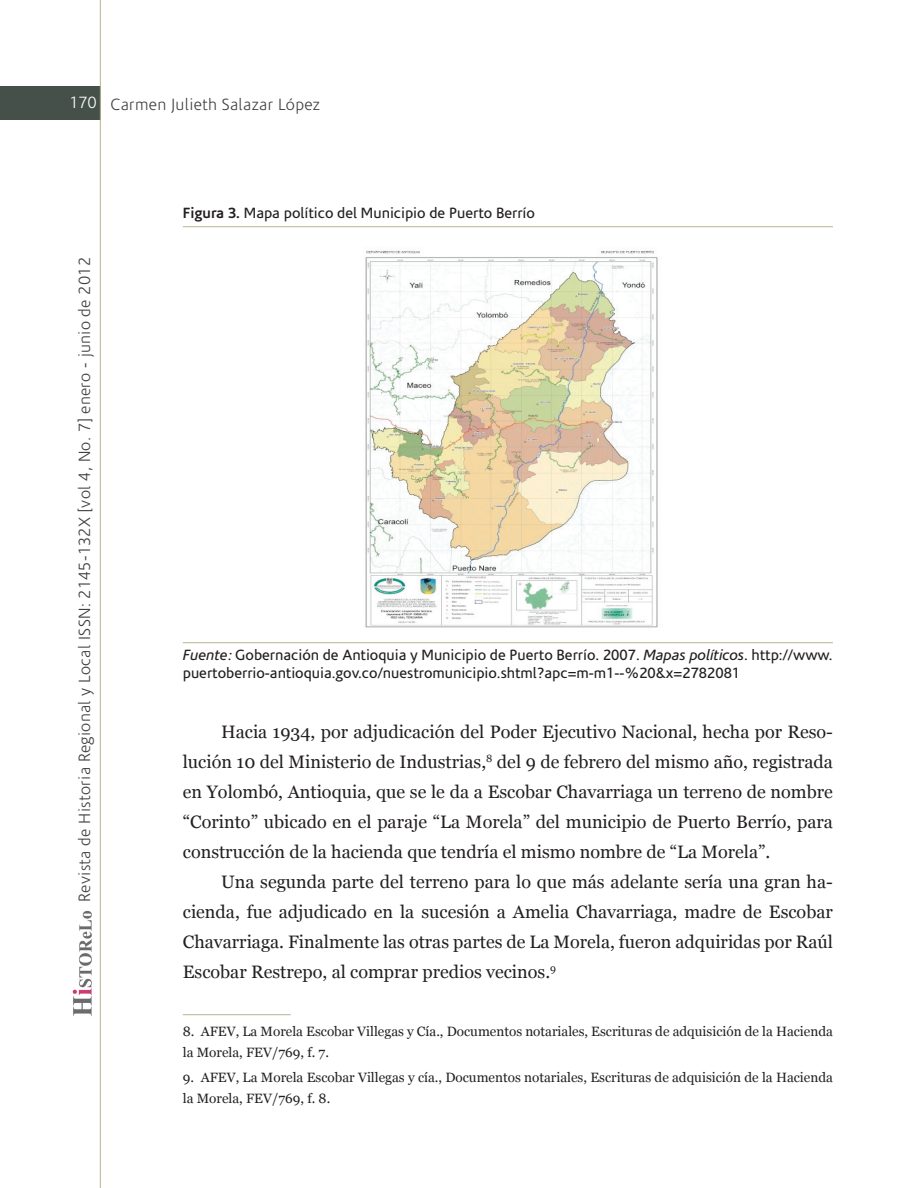
<style>
.page{position:relative;width:918px;height:1188px;background:#fff}
.page>*{position:absolute;margin:0;border:0;box-sizing:border-box;transform-origin:0 0}
.t1{font:18px/30px "Georgia";color:#231f20;text-align:justify}
.t2{font:300 16.5px "Corisande";letter-spacing:.02em;color:#3e3e3f}
.t3{font:15px/18px "Corisande";color:#231f20}
.t4{font:13.5px/21px "Georgia";color:#231f20}
.s1{color:#fff}
.s2{font-weight:700}
.s3{font-style:italic}
</style>
<div class="page">
<div style="left:0;top:86px;width:100px;height:33px;background:#445049"></div>
<hr style="left:100px;top:0;width:1px;height:1188px;background:#b9b58f">
<img style="left:72px;top:910px;width:20px;height:106px">
<hr style="left:183px;top:226px;width:650px;height:1px;background:#b9b58f">
<hr style="left:183px;top:642px;width:650px;height:1px;background:#b9b58f">
<img style="left:365px;top:250px;width:293px;height:378px">
<hr style="left:183px;top:1014px;width:108px;height:1px;background:#b9b58f">
<p class="t2" style="left:69px;top:96px;width:252px"><span class="s1">170</span> Carmen Julieth Salazar López</p>
<p class="t2" style="left:76px;top:990px;width:735px;rotate:-90deg">HiSTOReLo. Revista de Historia Regional y Local ISSN: 2145-132X [vol 4, No. 7] enero - junio de 2012</p>
<p class="t3" style="left:183px;top:204px;width:354px"><span class="s2">Figura 3.</span> Mapa político del Municipio de Puerto Berrío</p>
<p class="t3" style="left:183px;top:646px;width:651px"><span class="s3">Fuente:</span> Gobernación de Antioquia y Municipio de Puerto Berrío. 2007. <span class="s3">Mapas políticos</span>. http://www. puertoberrio-antioquia.gov.co/nuestromunicipio.shtml?apc=m-m1--%20&amp;x=2782081</p>
<p class="t1" style="left:183px;top:717px;width:652px;text-indent:38px">Hacia 1934, por adjudicación del Poder Ejecutivo Nacional, hecha por Reso&shy;lución 10 del Ministerio de Industrias,<sup>8</sup> del 9 de febrero del mismo año, registrada en Yolombó, Antioquia, que se le da a Escobar Chavarriaga un terreno de nombre “Corinto” ubicado en el paraje “La Morela” del municipio de Puerto Berrío, para construcción de la hacienda que tendría el mismo nombre de “La Morela”.</p>
<p class="t1" style="left:183px;top:867px;width:652px;text-indent:38px">Una segunda parte del terreno para lo que más adelante sería una gran ha&shy;cienda, fue adjudicado en la sucesión a Amelia Chavarriaga, madre de Escobar Chavarriaga. Finalmente las otras partes de La Morela, fueron adquiridas por Raúl Escobar Restrepo, al comprar predios vecinos.<sup>9</sup></p>
<p class="t4" style="left:183px;top:1021px;width:652px">8. AFEV, La Morela Escobar Villegas y Cía., Documentos notariales, Escrituras de adquisición de la Hacienda la Morela, FEV/769, f. 7.</p>
<p class="t4" style="left:183px;top:1067px;width:652px">9. AFEV, La Morela Escobar Villegas y cía., Documentos notariales, Escrituras de adquisición de la Hacienda la Morela, FEV/769, f. 8.</p>
</div>
